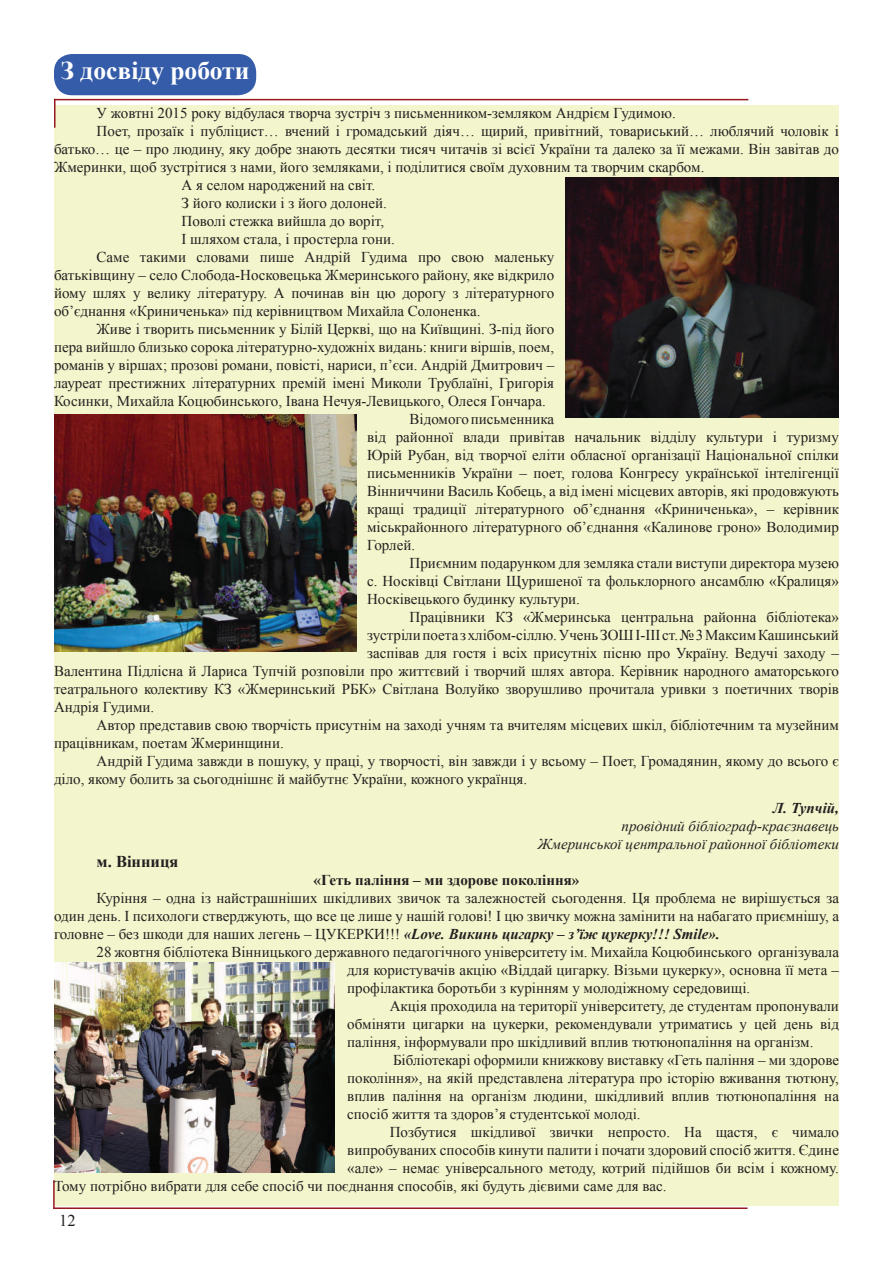
<style>
.page{position:relative;width:893px;height:1263px;background:#fff}
.page>*{position:absolute;margin:0;border:0;box-sizing:border-box;transform-origin:0 0}
.t1{font:700 25.5px "Times New Roman";color:#fff}
.t2{font:700 16.5px "Times New Roman";color:#231f20}
.t3{font:16.5px "Times New Roman";color:#231f20}
.t4{font:15px/18px "Times New Roman";color:#231f20;text-align:justify}
.t5{font:italic 15px/18px "Times New Roman";color:#231f20;text-align:right}
.t6{font:700 15px "Times New Roman";color:#231f20}
.t7{font:italic 700 15px "Times New Roman";color:#231f20}
.s1{font-weight:700;font-style:italic}
</style>
<div class="page">
<div style="left:54px;top:106px;width:785px;height:1099px;background:#f3f5cc"></div>
<hr style="left:54px;top:99px;width:694px;height:1px;background:#95191d">
<hr style="left:54px;top:99px;width:2px;height:29px;background:#95191d">
<hr style="left:53px;top:1207px;width:694px;height:2px;background:#95191d">
<hr style="left:53px;top:1180px;width:2px;height:29px;background:#95191d">
<div style="left:54px;top:54px;width:202px;height:41px;background:#355ca9;border-radius:18px"></div>
<img style="left:54px;top:414px;width:303px;height:238px">
<img style="left:565px;top:177px;width:274px;height:240px">
<img style="left:54px;top:962px;width:281px;height:211px">
<h1 class="t1" style="left:61px;top:53px;width:190px">З досвіду роботи</h1>
<p class="t4" style="left:97px;top:104px;width:581px">У жовтні 2015 року відбулася творча зустріч з письменником-земляком Андрієм Гудимою.</p>
<p class="t4" style="left:97px;top:122px;width:744px">Поет, прозаїк і публіцист… вчений і громадський діяч… щирий, привітний, товариський… люблячий чоловік і</p>
<p class="t4" style="left:54px;top:140px;width:786px">батько… це – про людину, яку добре знають десятки тисяч читачів зі всієї України та далеко за її межами. Він завітав до</p>
<p class="t4" style="left:54px;top:158px;width:652px">Жмеринки, щоб зустрітися з нами, його земляками, і поділитися своїм духовним та творчим скарбом.</p>
<p class="t4" style="left:182px;top:176px;width:195px">А я селом народжений на світ.</p>
<p class="t4" style="left:182px;top:194px;width:207px">З його колиски і з його долоней.</p>
<p class="t4" style="left:182px;top:212px;width:204px">Поволі стежка вийшла до воріт,</p>
<p class="t4" style="left:182px;top:230px;width:215px">І шляхом стала, і простерла гони.</p>
<p class="t4" style="left:97px;top:248px;width:459px">Саме такими словами пише Андрій Гудима про свою маленьку</p>
<p class="t4" style="left:54px;top:266px;width:502px">батьківщину – село Слобода-Носковецька Жмеринського району, яке відкрило</p>
<p class="t4" style="left:54px;top:284px;width:502px">йому шлях у велику літературу. А починав він цю дорогу з літературного</p>
<p class="t4" style="left:54px;top:302px;width:428px">об’єднання «Криниченька» під керівництвом Михайла Солоненка.</p>
<p class="t4" style="left:97px;top:320px;width:459px">Живе і творить письменник у Білій Церкві, що на Київщині. З-під його</p>
<p class="t4" style="left:54px;top:338px;width:502px">пера вийшло близько сорока літературно-художніх видань: книги віршів, поем,</p>
<p class="t4" style="left:54px;top:356px;width:502px">романів у віршах; прозові романи, повісті, нариси, п’єси. Андрій Дмитрович –</p>
<p class="t4" style="left:54px;top:374px;width:502px">лауреат престижних літературних премій імені Миколи Трублаїні, Григорія</p>
<p class="t4" style="left:54px;top:392px;width:493px">Косинки, Михайла Коцюбинського, Івана Нечуя-Левицького, Олеся Гончара.</p>
<p class="t4" style="left:410px;top:410px;width:146px">Відомого письменника</p>
<p class="t4" style="left:367px;top:428px;width:473px">від районної влади привітав начальник відділу культури і туризму</p>
<p class="t4" style="left:367px;top:446px;width:473px">Юрій Рубан, від творчої еліти обласної організації Національної спілки</p>
<p class="t4" style="left:367px;top:464px;width:473px">письменників України – поет, голова Конгресу української інтелігенції</p>
<p class="t4" style="left:367px;top:482px;width:473px">Вінниччини Василь Кобець, а від імені місцевих авторів, які продовжують</p>
<p class="t4" style="left:367px;top:500px;width:473px">кращі традиції літературного об’єднання «Криниченька», – керівник</p>
<p class="t4" style="left:367px;top:518px;width:473px">міськрайонного літературного об’єднання «Калинове гроно» Володимир</p>
<p class="t4" style="left:367px;top:536px;width:50px">Горлей.</p>
<p class="t4" style="left:410px;top:554px;width:431px">Приємним подарунком для земляка стали виступи директора музею</p>
<p class="t4" style="left:367px;top:572px;width:473px">с. Носківці Світлани Щуришеної та фольклорного ансамблю «Кралиця»</p>
<p class="t4" style="left:367px;top:590px;width:214px">Носківецького будинку культури.</p>
<p class="t4" style="left:410px;top:608px;width:431px">Працівники КЗ «Жмеринська центральна районна бібліотека»</p>
<p class="t4" style="left:367px;top:626px;width:473px">зустріли поета з хлібом-сіллю. Учень ЗОШ І-ІІІ ст. № 3 Максим Кашинський</p>
<p class="t4" style="left:367px;top:644px;width:473px">заспівав для гостя і всіх присутніх пісню про Україну. Ведучі заходу –</p>
<p class="t4" style="left:54px;top:662px;width:786px">Валентина Підлісна й Лариса Тупчій розповіли про життєвий і творчий шлях автора. Керівник народного аматорського</p>
<p class="t4" style="left:54px;top:680px;width:786px">театрального колективу КЗ «Жмеринський РБК» Світлана Волуйко зворушливо прочитала уривки з поетичних творів</p>
<p class="t4" style="left:54px;top:698px;width:102px">Андрія Гудими.</p>
<p class="t4" style="left:97px;top:716px;width:744px">Автор представив свою творчість присутнім на заході учням та вчителям місцевих шкіл, бібліотечним та музейним</p>
<p class="t4" style="left:54px;top:734px;width:231px">працівникам, поетам Жмеринщини.</p>
<p class="t4" style="left:97px;top:752px;width:744px">Андрій Гудима завжди в пошуку, у праці, у творчості, він завжди і у всьому – Поет, Громадянин, якому до всього є</p>
<p class="t4" style="left:54px;top:770px;width:475px">діло, якому болить за сьогоднішнє й майбутнє України, кожного українця.</p>
<p class="t7" style="left:773px;top:797px;width:67px">Л. Тупчій,</p>
<p class="t5" style="left:538px;top:816px;width:303px">провідний бібліограф-краєзнавець<br>Жмеринської центральної районної бібліотеки</p>
<p class="t2" style="left:97px;top:850px;width:84px">м. Вінниця</p>
<p class="t6" style="left:314px;top:869px;width:267px">«Геть паління – ми здорове покоління»</p>
<p class="t4" style="left:54px;top:888px;width:786px;text-indent:43px">Куріння – одна із найстрашніших шкідливих звичок та залежностей сьогодення. Ця проблема не вирішується за один день. І психологи стверджують, що все це лише у нашій голові! І цю звичку можна замінити на набагато приємнішу, а головне – без шкоди для наших легень – ЦУКЕРКИ!!! <span class="s1">«Love. Викинь цигарку – з’їж цукерку!!! Smile».</span></p>
<p class="t4" style="left:347px;top:942px;width:493px;text-indent:-251px">28 жовтня бібліотека Вінницького державного педагогічного університету ім. Михайла Коцюбинського організувала для користувачів акцію «Віддай цигарку. Візьми цукерку», основна її мета – профілактика боротьби з курінням у молодіжному середовищі.</p>
<p class="t4" style="left:347px;top:996px;width:493px;text-indent:43px">Акція проходила на території університету, де студентам пропонували обміняти цигарки на цукерки, рекомендували утриматись у цей день від паління, інформували про шкідливий вплив тютюнопаління на організм.</p>
<p class="t4" style="left:347px;top:1050px;width:493px;text-indent:46px">Бібліотекарі оформили книжкову виставку «Геть паління – ми здорове покоління», на якій представлена література про історію вживання тютюну, вплив паління на організм людини, шкідливий вплив тютюнопаління на спосіб життя та здоров’я студентської молоді.</p>
<p class="t4" style="left:390px;top:1122px;width:451px">Позбутися шкідливої звички непросто. На щастя, є чимало</p>
<p class="t4" style="left:347px;top:1140px;width:493px">випробуваних способів кинути палити і почати здоровий спосіб життя. Єдине</p>
<p class="t4" style="left:347px;top:1158px;width:493px">«але» – немає універсального методу, котрий підійшов би всім і кожному.</p>
<p class="t4" style="left:54px;top:1176px;width:614px">Тому потрібно вибрати для себе спосіб чи поєднання способів, які будуть дієвими саме для вас.</p>
<p class="t3" style="left:59px;top:1209px;width:18px">12</p>
</div>
